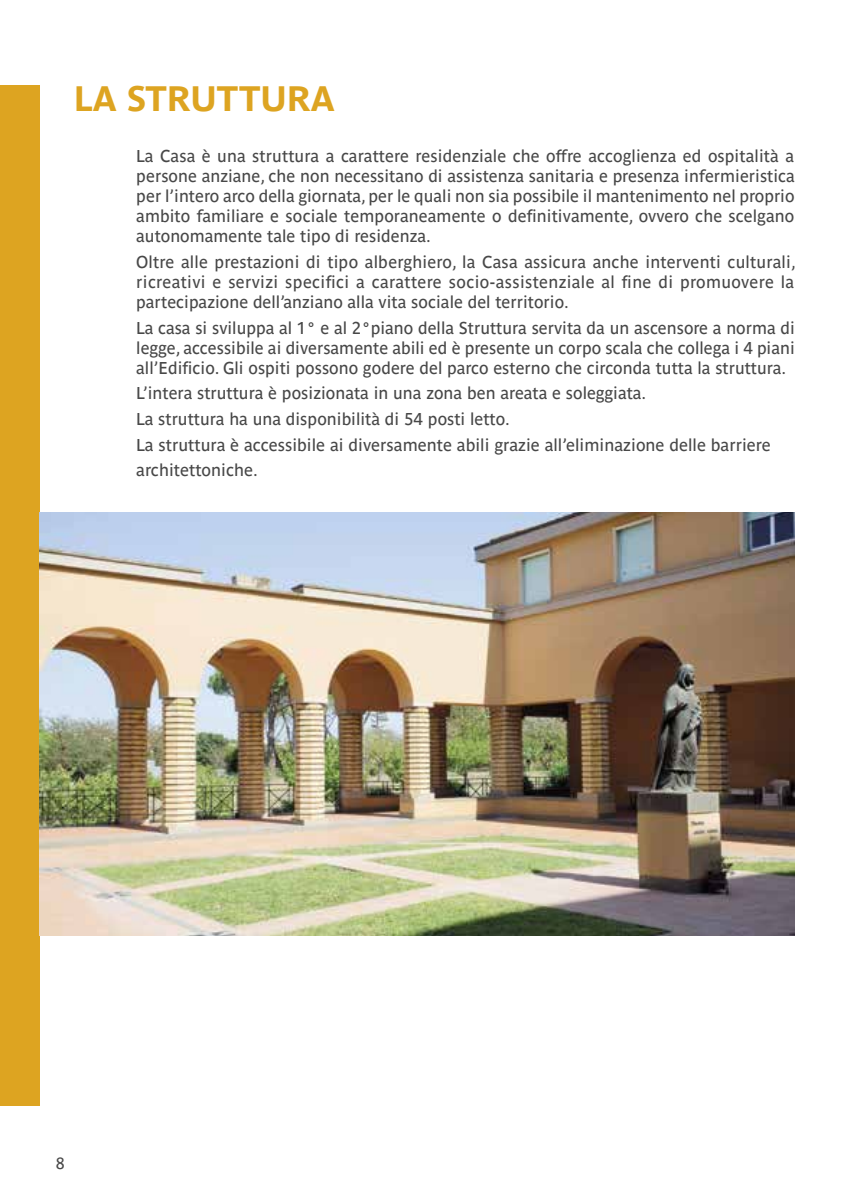
<style>
.page{position:relative;width:851px;height:1191px;background:#fff}
.page>*{position:absolute;margin:0;border:0;box-sizing:border-box;transform-origin:0 0}
.t1{font:700 35px "Parisine Ptf";color:#dda421}
.t2{font:17px/20px "Parisine Ptf";color:#484848;text-align:justify}
.t3{font:16px "Parisine Ptf";color:#484848}
</style>
<div class="page">
<div style="left:0;top:85px;width:40px;height:1021px;background:#dda421"></div>
<img style="left:40px;top:512px;width:754px;height:423px">
<h1 class="t1" style="left:74px;top:72px;width:262px">LA STRUTTURA</h1>
<p class="t2" style="left:136px;top:145px;width:659px">La Casa è una struttura a carattere residenziale che offre accoglienza ed ospitalità a persone anziane, che non necessitano di assistenza sanitaria e presenza infermieristica per l’intero arco della giornata, per le quali non sia possibile il mantenimento nel proprio ambito familiare e sociale temporaneamente o definitivamente, ovvero che scelgano autonomamente tale tipo di residenza.</p>
<p class="t2" style="left:136px;top:250px;width:661px">Oltre alle prestazioni di tipo alberghiero, la Casa assicura anche interventi culturali, ricreativi e servizi specifici a carattere socio-assistenziale al fine di promuovere la partecipazione dell’anziano alla vita sociale del territorio.</p>
<p class="t2" style="left:136px;top:316px;width:660px">La casa si sviluppa al 1° e al 2°piano della Struttura servita da un ascensore a norma di legge, accessibile ai diversamente abili ed è presente un corpo scala che collega i 4 piani all’Edificio. Gli ospiti possono godere del parco esterno che circonda tutta la struttura.</p>
<p class="t2" style="left:136px;top:379px;width:636px;line-height:25.6px;text-align:left">L’intera struttura è posizionata in una zona ben areata e soleggiata.<br>La struttura ha una disponibilità di 54 posti letto.<br>La struttura è accessibile ai diversamente abili grazie all’eliminazione delle barriere architettoniche.</p>
<p class="t3" style="left:56px;top:1150px;width:10px">8</p>
</div>
